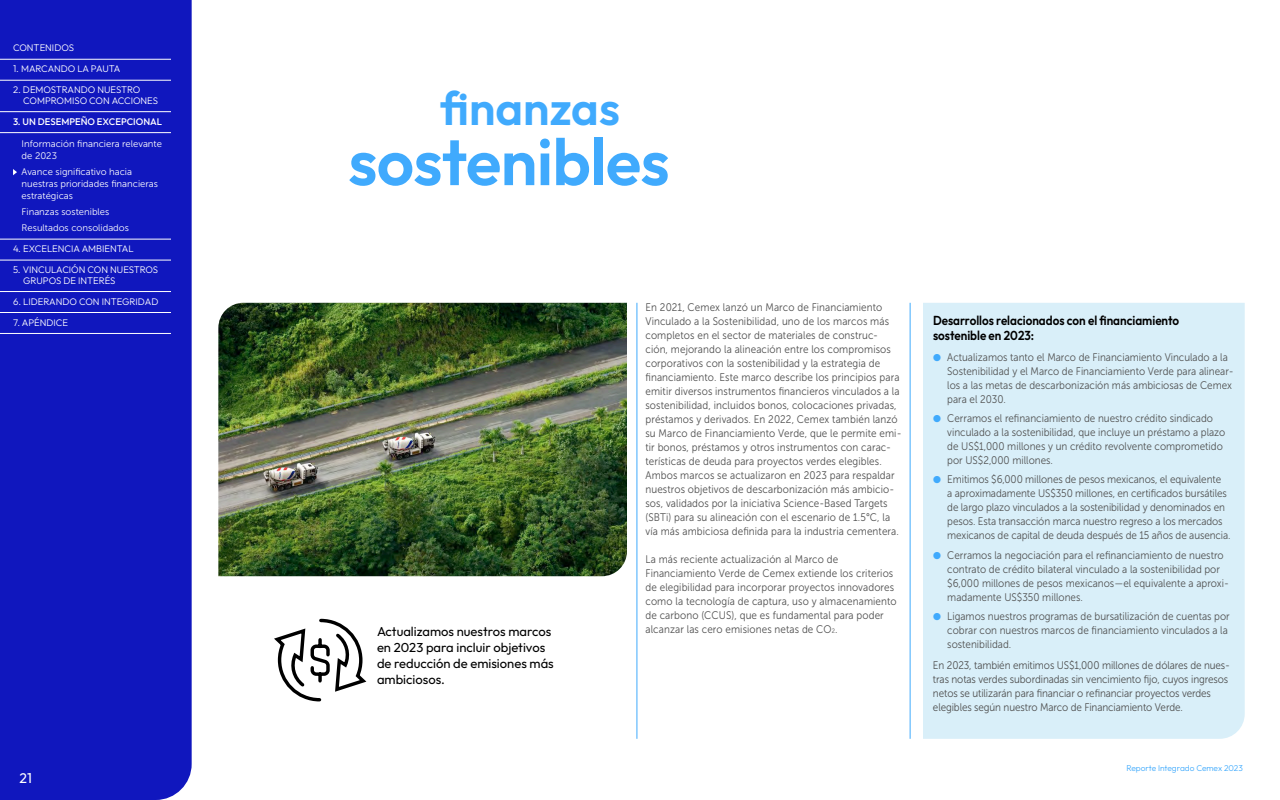
<style>
.page{position:relative;width:1280px;height:800px;background:#fff}
.page>*{position:absolute;margin:0;border:0;box-sizing:border-box;transform-origin:0 0}
.t1{font:600 65.5px "Outfit";letter-spacing:-.01em;color:#40aafd}
.t2{font:600 47.2px "Outfit";color:#40aafd}
.t3{font:14px "Outfit";color:#fff}
.t4{font:13px/16px "Outfit";color:#000}
.título_gráfica{font:600 13px/15px "Outfit";color:#000;scale:.9 1}
.Texto_corrido{font:11px/14px "Museo Sans 300";letter-spacing:.01em;color:#4d4d4d;scale:.9 1}
.bullet_azul{font:11px/14px "Museo Sans 300";color:#505050;scale:.9 1}
.Texto_corrido-2{font:11px/14px "Museo Sans 300";letter-spacing:-.01em;color:#4d4d4d;scale:.9 1}
.t5{font:300 9.5px/10.5px "Outfit";color:#fff}
.t6{font:9.5px/12px "Museo Sans 300";color:#fff}
.t7{font:500 9.5px "Outfit";color:#fff}
.t8{font:300 8.4px "Outfit";color:#40aafd}
.s1{font-size:6.4px}
.s2{color:#40aafd}
</style>
<div class="page">
<div style="left:0;top:0;width:192px;height:800px;background:#1017be"></div>
<hr style="left:0;top:59px;width:171px;height:1px;background:#fff">
<hr style="left:0;top:80px;width:171px;height:1px;background:#fff">
<hr style="left:0;top:111px;width:171px;height:1px;background:#fff">
<hr style="left:0;top:132px;width:171px;height:1px;background:#fff">
<hr style="left:0;top:239px;width:171px;height:1px;background:#fff">
<hr style="left:0;top:260px;width:171px;height:1px;background:#fff">
<hr style="left:0;top:291px;width:171px;height:1px;background:#fff">
<hr style="left:0;top:312px;width:171px;height:1px;background:#fff">
<hr style="left:0;top:333px;width:171px;height:1px;background:#fff">
<hr style="left:637px;top:303px;width:1px;height:436px;background:#40aafd">
<hr style="left:910px;top:303px;width:1px;height:436px;background:#40aafd">
<div style="left:923px;top:303px;width:322px;height:436px;background:#d9eff9"></div>
<img style="left:218px;top:303px;width:409px;height:273px">
<svg style="left:274px;top:618px;width:93px;height:84px"></svg>
<svg style="left:13px;top:169px;width:4px;height:6px"></svg>
<p class="t5" style="left:13px;top:43px;width:63px">CONTENIDOS</p>
<p class="t5" style="left:13px;top:64px;width:109px">1. MARCANDO LA PAUTA</p>
<p class="t5" style="left:23px;top:85px;width:136px;text-indent:-10px">2. DEMOSTRANDO NUESTRO<br>COMPROMISO CON ACCIONES</p>
<p class="t7" style="left:13px;top:115px;width:151px">3. UN DESEMPEÑO EXCEPCIONAL</p>
<p class="t6" style="left:22px;top:138px;width:142px">Información financiera relevante de 2023</p>
<p class="t6" style="left:22px;top:166px;width:138px">Avance significativo hacia nuestras prioridades financieras estratégicas</p>
<p class="t6" style="left:22px;top:204px;width:109px;line-height:16px">Finanzas sostenibles<br>Resultados consolidados</p>
<p class="t5" style="left:13px;top:244px;width:122px">4. EXCELENCIA AMBIENTAL</p>
<p class="t5" style="left:23px;top:265px;width:136px;text-indent:-10px">5. VINCULACIÓN CON NUESTROS<br>GRUPOS DE INTERÉS</p>
<p class="t5" style="left:13px;top:296px;width:147px">6. LIDERANDO CON INTEGRIDAD</p>
<p class="t5" style="left:13px;top:317px;width:57px">7. APÉNDICE</p>
<p class="t3" style="left:20px;top:769px;width:14px">21</p>
<p class="t2" style="left:440px;top:77px;width:181px">finanzas</p>
<p class="t1" style="left:348px;top:119px;width:323px">sostenibles</p>
<p class="t4" style="left:377px;top:624px;width:178px">Actualizamos nuestros marcos en 2023 para incluir objetivos de reducción de emisiones más ambiciosos.</p>
<p class="Texto_corrido" style="left:646px;top:300px;width:286px">En 2021, Cemex lanzó un Marco de Financiamiento Vinculado a la Sostenibilidad, uno de los marcos más completos en el sector de materiales de construc&shy;ción, mejorando la alineación entre los compromisos corporativos con la sostenibilidad y la estrategia de financiamiento. Este marco describe los principios para emitir diversos instrumentos financieros vinculados a la sostenibilidad, incluidos bonos, colocaciones privadas, préstamos y derivados. En 2022, Cemex también lanzó su Marco de Financiamiento Verde, que le permite emi&shy;tir bonos, préstamos y otros instrumentos con carac&shy;terísticas de deuda para proyectos verdes elegibles.<br>Ambos marcos se actualizaron en 2023 para respaldar nuestros objetivos de descarbonización más ambicio&shy;sos, validados por la iniciativa Science-Based Targets (SBTi) para su alineación con el escenario de 1.5°C, la vía más ambiciosa definida para la industria cementera.</p>
<p class="Texto_corrido" style="left:646px;top:552px;width:281px">La más reciente actualización al Marco de Financiamiento Verde de Cemex extiende los criterios de elegibilidad para incorporar proyectos innovadores como la tecnología de captura, uso y almacenamiento de carbono (CCUS), que es fundamental para poder alcanzar las cero emisiones netas de CO<span class="s1">2</span>.</p>
<p class="título_gráfica" style="left:933px;top:313px;width:275px">Desarrollos relacionados con el financiamiento sostenible en 2023:</p>
<p class="bullet_azul" style="left:947px;top:350px;width:320px;text-indent:-14px"><span class="s2">●</span> Actualizamos tanto el Marco de Financiamiento Vinculado a la Sostenibilidad y el Marco de Financiamiento Verde para alinear&shy;los a las metas de descarbonización más ambiciosas de Cemex para el 2030.</p>
<p class="bullet_azul" style="left:947px;top:411px;width:311px;text-indent:-14px"><span class="s2">●</span> Cerramos el refinanciamiento de nuestro crédito sindicado vinculado a la sostenibilidad, que incluye un préstamo a plazo de US$1,000 millones y un crédito revolvente comprometido por US$2,000 millones.</p>
<p class="bullet_azul" style="left:947px;top:473px;width:316px;text-indent:-14px"><span class="s2">●</span> Emitimos $6,000 millones de pesos mexicanos, el equivalente<br>a aproximadamente US$350 millones, en certificados bursátiles de largo plazo vinculados a la sostenibilidad y denominados en pesos. Esta transacción marca nuestro regreso a los mercados mexicanos de capital de deuda después de 15 años de ausencia.</p>
<p class="bullet_azul" style="left:947px;top:548px;width:314px;text-indent:-14px"><span class="s2">●</span> Cerramos la negociación para el refinanciamiento de nuestro contrato de crédito bilateral vinculado a la sostenibilidad por $6,000 millones de pesos mexicanos—el equivalente a aproxi&shy;madamente US$350 millones.</p>
<p class="bullet_azul" style="left:947px;top:609px;width:315px;text-indent:-14px"><span class="s2">●</span> Ligamos nuestros programas de bursatilización de cuentas por cobrar con nuestros marcos de financiamiento vinculados a la sostenibilidad.</p>
<p class="Texto_corrido-2" style="left:933px;top:658px;width:332px">En 2023, también emitimos US$1,000 millones de dólares de nues&shy;tras notas verdes subordinadas sin vencimiento fijo, cuyos ingresos netos se utilizarán para financiar o refinanciar proyectos verdes elegibles según nuestro Marco de Financiamiento Verde.</p>
<p class="t8" style="left:1126px;top:762px;width:118px">Reporte Integrado Cemex 2023</p>
</div>
